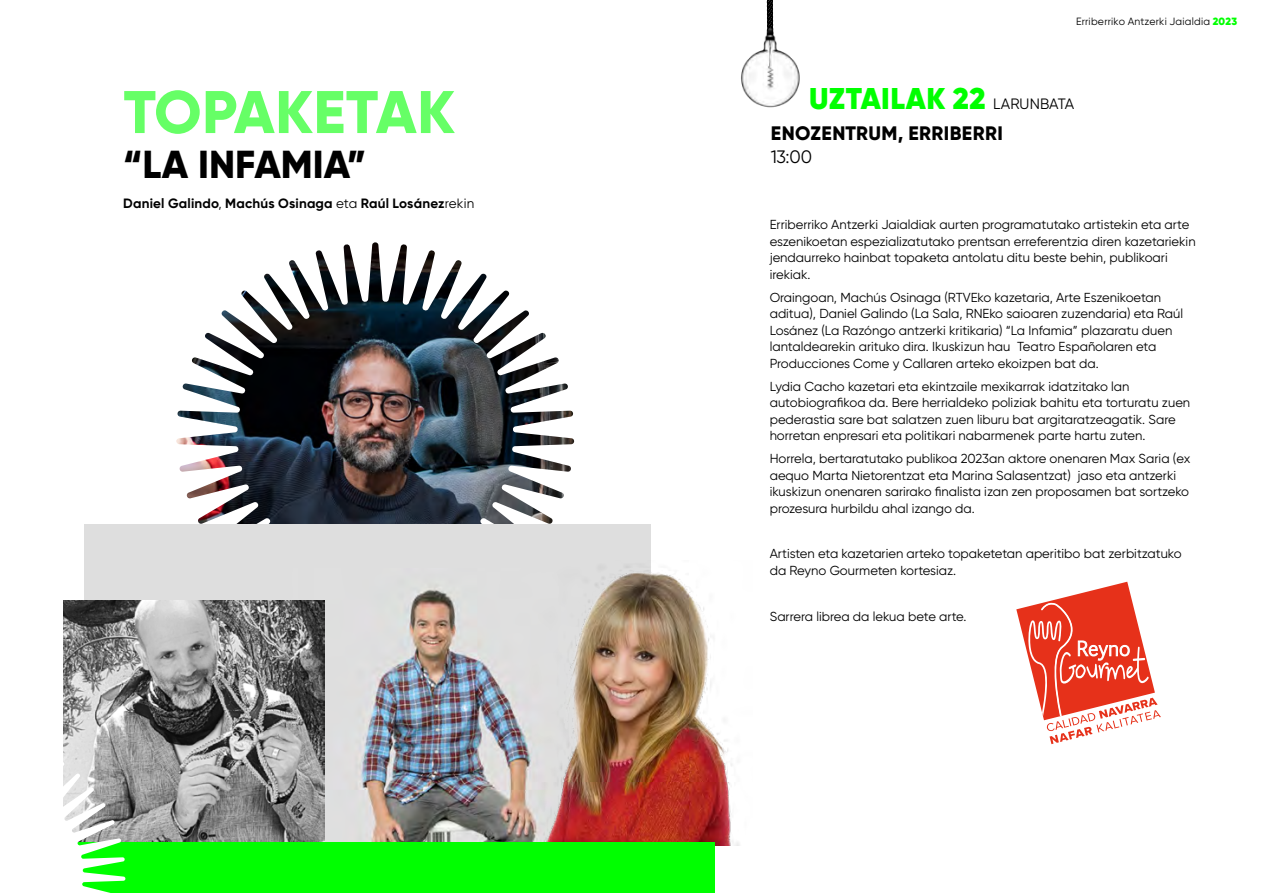
<style>
.page{position:relative;width:1263px;height:893px;background:#fff}
.page>*{position:absolute;margin:0;border:0;box-sizing:border-box;transform-origin:0 0}
.t1{font:800 60px "Gilroy";letter-spacing:.01em;color:#6f6}
.t2{font:800 39px "Gilroy";color:#000}
.t3{font:900 30px "Gilroy";letter-spacing:.015em;color:#0f0}
.t4{font:800 19.5px "Gilroy";letter-spacing:.015em;color:#000}
.t5{font:18px "Gilroy";color:#000}
.t6{font:700 13.5px "Gilroy";letter-spacing:.015em;color:#000}
.t7{font:13.05px/16.5px "Gilroy";color:#000}
.t8{font:10.5px "Gilroy";letter-spacing:.02em;color:#000}
.s1{font-weight:400}
.s2{font-weight:900;color:#0f0}
.s3{font-weight:400;font-size:15px;color:#000}
</style>
<div class="page">
<img style="left:176px;top:243px;width:399px;height:281px">
<div style="left:84px;top:524px;width:567px;height:325px;background:#dedede"></div>
<img style="left:324px;top:589px;width:146px;height:254px">
<img style="left:64px;top:600px;width:260px;height:243px">
<img style="left:470px;top:566px;width:270px;height:279px">
<svg style="left:767px;top:0;width:6px;height:26px"></svg>
<img style="left:741px;top:26px;width:59px;height:82px">
<svg style="left:1016px;top:582px;width:145px;height:162px"></svg>
<div style="left:0;top:843px;width:714px;height:50px;background:#0f0"></div>
<svg style="left:0;top:739px;width:126px;height:154px"></svg>
<h1 class="t1" style="left:124px;top:74px;width:333px">TOPAKETAK</h1>
<h2 class="t2" style="left:123px;top:140px;width:244px">“LA INFAMIA”</h2>
<p class="t6" style="left:123px;top:195px;width:352px">Daniel Galindo<span class="s1">,</span> Machús Osinaga <span class="s1">eta</span> Raúl Losánez<span class="s1">rekin</span></p>
<p class="t8" style="left:1076px;top:15px;width:163px">Erriberriko Antzerki Jaialdia <span class="s2">2023</span></p>
<h3 class="t3" style="left:809px;top:79px;width:267px">UZTAILAK 22 <span class="s3">LARUNBATA</span></h3>
<h3 class="t4" style="left:771px;top:121px;width:234px">ENOZENTRUM, ERRIBERRI</h3>
<h3 class="t5" style="left:771px;top:145px;width:43px">13:00</h3>
<p class="t7" style="left:770px;top:216px;width:427px">Erriberriko Antzerki Jaialdiak aurten programatutako artistekin eta arte eszenikoetan espezializatutako prentsan erreferentzia diren kazetariekin jendaurreko hainbat topaketa antolatu ditu beste behin, publikoari irekiak.</p>
<p class="t7" style="left:770px;top:289px;width:415px">Oraingoan, Machús Osinaga (RTVEko kazetaria, Arte Eszenikoetan aditua), Daniel Galindo (La Sala, RNEko saioaren zuzendaria) eta Raúl Losánez (La Razóngo antzerki kritikaria) “La Infamia” plazaratu duen lantaldearekin arituko dira. Ikuskizun hau Teatro Españolaren eta Producciones Come y Callaren arteko ekoizpen bat da.</p>
<p class="t7" style="left:770px;top:378px;width:422px">Lydia Cacho kazetari eta ekintzaile mexikarrak idatzitako lan autobiografikoa da. Bere herrialdeko poliziak bahitu eta torturatu zuen pederastia sare bat salatzen zuen liburu bat argitaratzeagatik. Sare horretan enpresari eta politikari nabarmenek parte hartu zuten.</p>
<p class="t7" style="left:770px;top:450px;width:422px">Horrela, bertaratutako publikoa 2023an aktore onenaren Max Saria (ex aequo Marta Nietorentzat eta Marina Salasentzat) jaso eta antzerki ikuskizun onenaren sarirako finalista izan zen proposamen bat sortzeko prozesura hurbildu ahal izango da.</p>
<p class="t7" style="left:770px;top:545px;width:413px">Artisten eta kazetarien arteko topaketetan aperitibo bat zerbitzatuko da Reyno Gourmeten kortesiaz.</p>
<p class="t7" style="left:770px;top:608px;width:198px">Sarrera librea da lekua bete arte.</p>
</div>
